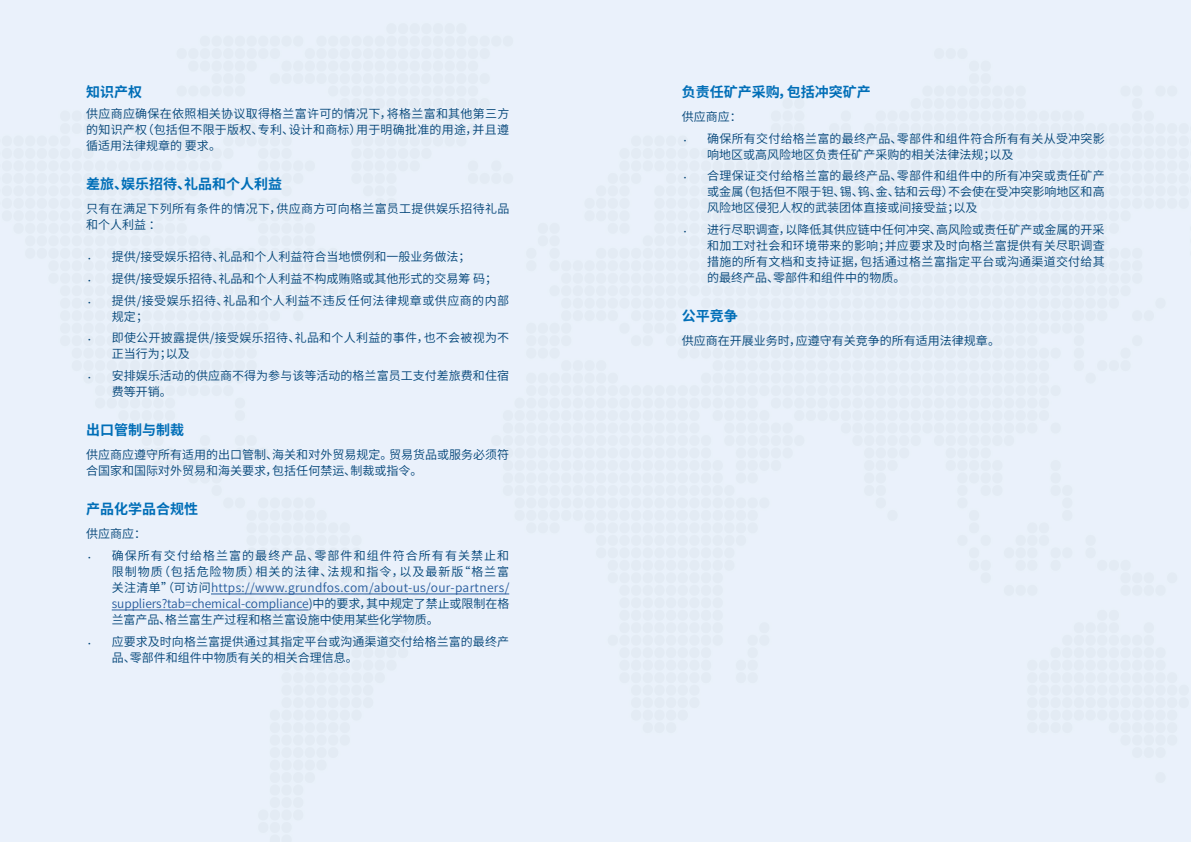
<style>
.page{position:relative;width:1191px;height:842px;background:#fff}
.page>*{position:absolute;margin:0;border:0;box-sizing:border-box;transform-origin:0 0}
.t1{font:700 14px "Noto Sans CJ Ksc";color:#006eb7}
.t2{font:600 12px/16px "Noto Sans CJ Ksc";letter-spacing:.005em;color:#004377}
.t3{font:600 12px/21.7px "Noto Sans CJ Ksc";letter-spacing:.085em;color:#004377}
.s1{font-weight:400}
.s2{color:#245a9c}
</style>
<div class="page">
<hr style="left:211px;top:594px;width:298px;height:1px;background:#245a9c">
<hr style="left:112px;top:610px;width:197px;height:1px;background:#245a9c">
<p class="t1" style="left:86px;top:84px;width:57px">知识产权</p>
<p class="t2" style="left:86px;top:106px;width:424px;text-align:justify">供应商应确保在依照相关协议取得格兰富许可的情况下，将格兰富和其他第三方的知识产权（包括但不限于版权、专利、设计和商标）用于明确批准的用途，并且遵循适用法律规章的 要求。</p>
<p class="t1" style="left:86px;top:176px;width:197px">差旅、娱乐招待、礼品和个人利益</p>
<p class="t2" style="left:86px;top:201px;width:424px">只有在满足下列所有条件的情况下，供应商方可向格兰富员工提供娱乐招待礼品和个人利益 ：</p>
<p class="t2" style="left:86px;top:246px;width:424px;line-height:21.7px"><span class="s1">·</span> 提供/接受娱乐招待、礼品和个人利益符合当地惯例和一般业务做法；<br><span class="s1">·</span> 提供/接受娱乐招待、礼品和个人利益不构成贿赂或其他形式的交易筹 码；<br><span class="s1">·</span> 提供/接受娱乐招待、礼品和个人利益不违反任何法律规章或供应商的内部</p>
<p class="t2" style="left:86px;top:306px;width:424px;line-height:21.7px;text-indent:26px">规定；<br><span class="s1">·</span> 即使公开披露提供/接受娱乐招待、礼品和个人利益的事件，也不会被视为不</p>
<p class="t2" style="left:86px;top:343px;width:424px;line-height:21.7px;text-indent:26px">正当行为；以及<br><span class="s1">·</span> 安排娱乐活动的供应商不得为参与该等活动的格兰富员工支付差旅费和住宿</p>
<p class="t2" style="left:112px;top:384px;width:62px">费等开销。</p>
<p class="t1" style="left:86px;top:422px;width:99px">出口管制与制裁</p>
<p class="t2" style="left:86px;top:447px;width:424px">供应商应遵守所有适用的出口管制、海关和对外贸易规定。贸易货品或服务必须符合国家和国际对外贸易和海关要求，包括任何禁运、制裁或指令。</p>
<p class="t1" style="left:86px;top:501px;width:113px">产品化学品合规性</p>
<p class="t3" style="left:86px;top:523px;width:424px">供应商应：<br><span class="s1">·</span> 确保所有交付给格兰富的最终产品、零部件和组件符合所有有关禁止和</p>
<p class="t2" style="left:112px;top:564px;width:399px;text-align:justify">限制物质（包括危险物质）相关的法律、法规和指令，以及最新版“格兰富关注清单”（可访问<span class="s2">https://www.grundfos.com/about-us/our-partners/ suppliers?tab=chemical-compliance</span>)中的要求，其中规定了禁止或限制在格兰富产品、格兰富生产过程和格兰富设施中使用某些化学物质。</p>
<p class="t2" style="left:112px;top:634px;width:399px;text-indent:-26px"><span class="s1">·</span> 应要求及时向格兰富提供通过其指定平台或沟通渠道交付给格兰富的最终产品、零部件和组件中物质有关的相关合理信息。</p>
<p class="t1" style="left:681px;top:84px;width:190px">负责任矿产采购，包括冲突矿产</p>
<p class="t2" style="left:681px;top:106px;width:424px;line-height:21.7px">供应商应：<br><span class="s1">·</span> 确保所有交付给格兰富的最终产品、零部件和组件符合所有有关从受冲突影</p>
<p class="t2" style="left:681px;top:144px;width:424px;line-height:21.7px;text-indent:26px">响地区或高风险地区负责任矿产采购的相关法律法规；以及<br><span class="s1">·</span> 合理保证交付给格兰富的最终产品、零部件和组件中的所有冲突或责任矿产</p>
<p class="t2" style="left:707px;top:184px;width:399px">或金属（包括但不限于钽、锡、钨、金、钴和云母）不会使在受冲突影响地区和高风险地区侵犯人权的武装团体直接或间接受益；以及</p>
<p class="t2" style="left:707px;top:222px;width:399px;text-align:justify;text-indent:-26px"><span class="s1">·</span> 进行尽职调查，以降低其供应链中任何冲突、高风险或责任矿产或金属的开采和加工对社会和环境带来的影响；并应要求及时向格兰富提供有关尽职调查措施的所有文档和支持证据，包括通过格兰富指定平台或沟通渠道交付给其的最终产品、零部件和组件中的物质。</p>
<p class="t1" style="left:681px;top:308px;width:57px">公平竞争</p>
<p class="t2" style="left:681px;top:333px;width:320px">供应商在开展业务时，应遵守有关竞争的所有适用法律规章。</p>
</div>
